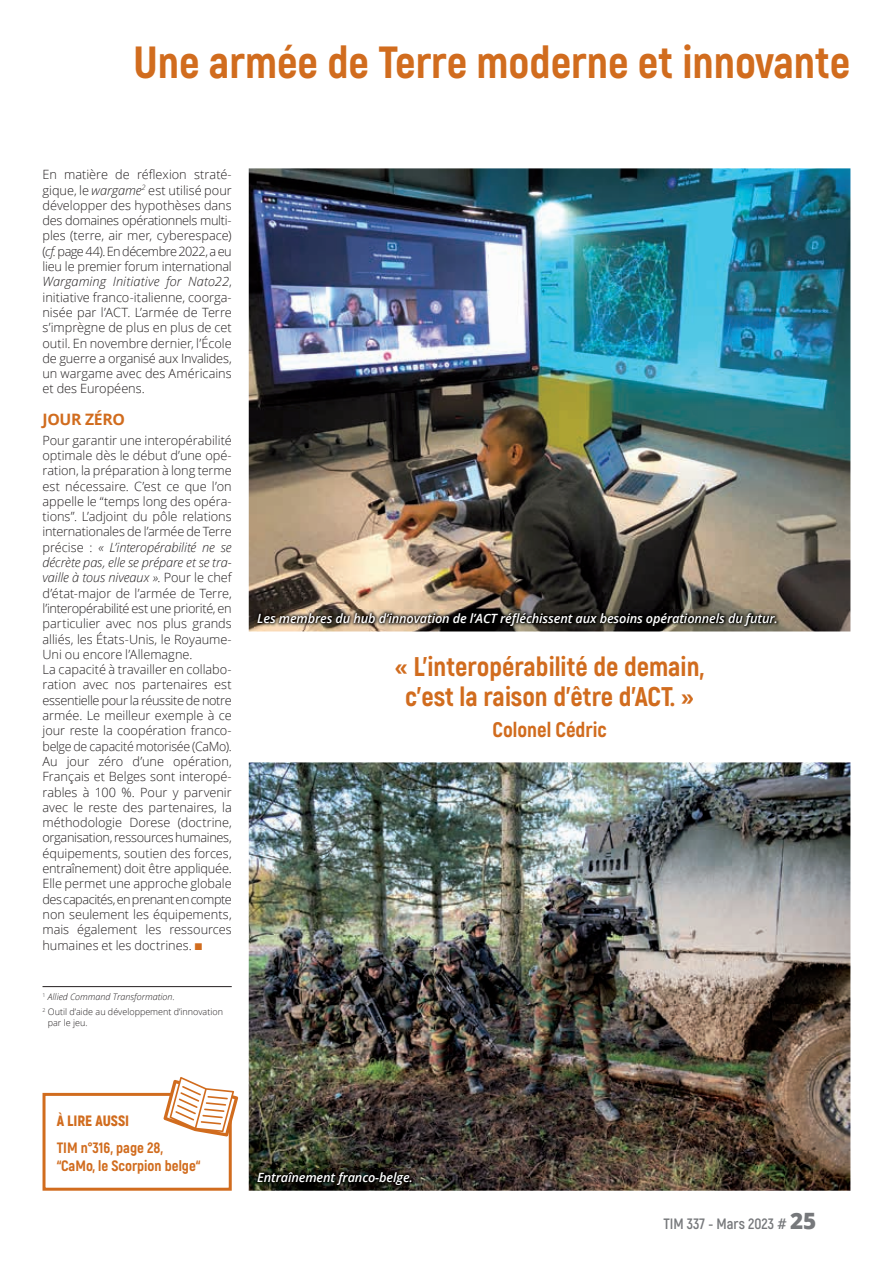
<style>
.page{position:relative;width:893px;height:1263px;background:#fff}
.page>*{position:absolute;margin:0;border:0;box-sizing:border-box;transform-origin:0 0}
.t1{font:800 45px "Akrobat";color:#d16c1e}
.t2{font:800 27px/30px "Akrobat";color:#d16c1e;text-align:center}
.t3{font:800 21px "Akrobat";color:#d16c1e}
.t4{font:700 15.75px "Open Sans";letter-spacing:-.02em;color:#d16c1e}
.t5{font:800 15px/18px "Akrobat";color:#d16c1e}
.t6{font:700 15px "Akrobat";color:#76787b}
.t7{font:900 15px "Akrobat";color:#d16c1e}
.t8{font:300 12.75px/15.3px "Open Sans";letter-spacing:-.005em;color:#231f20;text-align:justify}
.t9{font:italic 600 12.75px "Open Sans";letter-spacing:-.01em;color:#fff}
.t10{font:300 9px/15px "Open Sans";color:#231f20}
.s1{font-style:italic}
.s2{color:#d16c1e}
.s3{font-family:"Open Sans";font-weight:800;font-size:22.5px}
</style>
<div class="page">
<img style="left:249px;top:168px;width:601px;height:463px">
<div style="left:43px;top:1093px;width:189px;height:98px;background:#fff;border:3px solid #d16c1e"></div>
<svg style="left:163px;top:1077px;width:75px;height:59px"></svg>
<hr style="left:43px;top:986px;width:189px;height:1px;background:#231f20">
<img style="left:254px;top:609px;width:526px;height:20px">
<img style="left:249px;top:762px;width:601px;height:429px">
<img style="left:254px;top:1169px;width:161px;height:19px">
<h1 class="t1" style="left:134px;top:34px;width:718px">Une armée de Terre moderne et innovante</h1>
<p class="t8" style="left:43px;top:167px;width:191px">En matière de réflexion straté&shy;gique, le <span class="s1">wargame</span><sup>2</sup> est utilisé pour développer des hypothèses dans des domaines opérationnels multi&shy;ples (terre, air mer, cyberespace) (<span class="s1">cf.</span> page 44). En décembre 2022, a eu lieu le premier forum international <span class="s1">Wargaming Initiative for Nato22</span>, initiative franco-italienne, coorga&shy;nisée par l’ACT. L’armée de Terre s’imprègne de plus en plus de cet outil. En novembre dernier, l’École de guerre a organisé aux Invalides, un wargame avec des Américains et des Européens.</p>
<p class="t4" style="left:43px;top:408px;width:84px">JOUR ZÉRO</p>
<p class="t8" style="left:43px;top:432px;width:191px;text-align:left">Pour garantir une interopérabilité optimale dès le début d’une opé&shy;ration, la préparation à long terme est nécessaire. C’est ce que l’on appelle le “temps long des opéra&shy;tions”. L’adjoint du pôle relations internationales de l’armée de Terre précise : <span class="s1">« L’interopérabilité ne se décrète pas, elle se prépare et se tra&shy;vaille à tous niveaux »</span>. Pour le chef d’état-major de l’armée de Terre, l’interopérabilité est une priorité, en particulier avec nos plus grands alliés, les États-Unis, le Royaume-Uni ou encore l’Allemagne.<br>La capacité à travailler en collabo&shy;ration avec nos partenaires est essentielle pour la réussite de notre armée. Le meilleur exemple à ce jour reste la coopération franco&shy;belge de capacité motorisée (CaMo).<br>Au jour zéro d’une opération, Français et Belges sont interopé&shy;rables à 100 %. Pour y parvenir avec le reste des partenaires, la méthodologie Dorese (doctrine, organisation, ressources humaines, équipements, soutien des forces, entraînement) doit être appliquée.<br>Elle permet une approche globale des capacités, en prenant en compte non seulement les équipements, mais également les ressources humaines et les doctrines. <span class="s2">■</span></p>
<p class="t10" style="left:43px;top:989px;width:182px"><sup>1</sup> <span class="s1">Allied Command Transformation</span>.<br><sup>2</sup> Outil d’aide au développement d’innovation</p>
<p class="t10" style="left:48px;top:1014px;width:41px">par le jeu.</p>
<p class="t9" style="left:257px;top:610px;width:522px">Les membres du hub d’innovation de l’ACT réfléchissent aux besoins opérationnels du futur.</p>
<h2 class="t2" style="left:395px;top:651px;width:311px">« L’interopérabilité de demain, c’est la raison d’être d’ACT. »</h2>
<h3 class="t3" style="left:493px;top:716px;width:116px">Colonel Cédric</h3>
<p class="t7" style="left:57px;top:1111px;width:74px">À LIRE AUSSI</p>
<p class="t5" style="left:57px;top:1138px;width:145px">TIM n°316, page 28, “CaMo, le Scorpion belge“</p>
<p class="t9" style="left:257px;top:1169px;width:157px">Entraînement franco-belge.</p>
<p class="t6" style="left:663px;top:1214px;width:154px">TIM 337 - Mars 2023 # <span class="s3">25</span></p>
</div>
